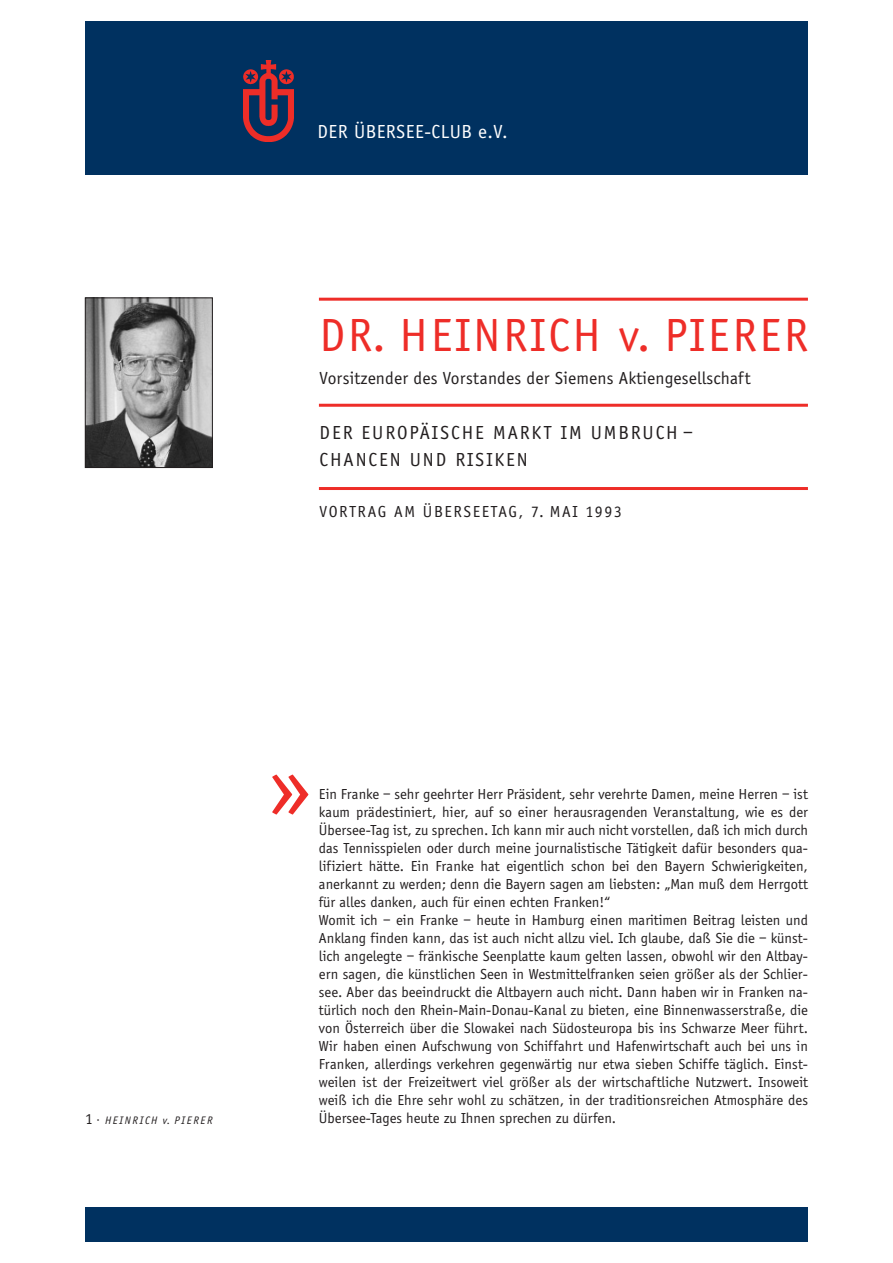
<style>
.page{position:relative;width:893px;height:1263px;background:#fff}
.page>*{position:absolute;margin:0;border:0;box-sizing:border-box;transform-origin:0 0}
.t1{font:90px "Officina Sans";color:#ee2d28}
.t2{font:48px "Officina Sans";letter-spacing:.06em;color:#ee2d28}
.t3{font:19.5px/27px "Officina Sans";letter-spacing:.095em;color:#231f20}
.t4{font:19.5px "Officina Sans";letter-spacing:.025em;color:#fff}
.t5{font:18px "Officina Sans";letter-spacing:.01em;color:#231f20}
.t6{font:16.5px "Officina Sans";letter-spacing:.095em;color:#231f20}
.t7{font:15px/18px "Officina Sans";color:#231f20}
.t8{font:italic 11.25px "Officina Sans";letter-spacing:.145em;color:#231f20}
.s1{font-style:normal;font-size:15.75px}
</style>
<div class="page">
<div style="left:85px;top:21px;width:723px;height:153px;background:#003160"></div>
<div style="left:85px;top:1208px;width:723px;height:34px;background:#003160"></div>
<img style="left:244px;top:61px;width:50px;height:80px">
<hr style="left:319px;top:298px;width:489px;height:3px;background:#ee2d28">
<hr style="left:319px;top:404px;width:489px;height:3px;background:#ee2d28">
<hr style="left:319px;top:487px;width:489px;height:3px;background:#ee2d28">
<img style="left:87px;top:300px;width:124px;height:166px">
<div style="left:85px;top:298px;width:128px;height:170px;border:1px solid #231f20"></div>
<h3 class="t4" style="left:318px;top:120px;width:192px">DER ÜBERSEE-CLUB e.V.</h3>
<h2 class="t2" style="left:320px;top:306px;width:490px">DR. HEINRICH v. PIERER</h2>
<p class="t5" style="left:320px;top:367px;width:432px">Vorsitzender des Vorstandes der Siemens Aktiengesellschaft</p>
<h3 class="t3" style="left:320px;top:419px;width:375px">DER EUROPÄISCHE MARKT IM UMBRUCH –<br>CHANCEN UND RISIKEN</h3>
<p class="t6" style="left:320px;top:502px;width:304px">VORTRAG AM ÜBERSEETAG, 7. MAI 1993</p>
<h1 class="t1" style="left:268px;top:732px;width:44px">»</h1>
<p class="t7" style="left:319px;top:785px;width:491px">Ein Franke – sehr geehrter Herr Präsident, sehr verehrte Damen, meine Herren – ist kaum prädestiniert, hier, auf so einer herausragenden Veranstaltung, wie es der Übersee-Tag ist, zu sprechen. Ich kann mir auch nicht vorstellen, daß ich mich durch das Tennisspielen oder durch meine journalistische Tätigkeit dafür besonders qua&shy;lifiziert hätte. Ein Franke hat eigentlich schon bei den Bayern Schwierigkeiten, anerkannt zu werden; denn die Bayern sagen am liebsten: „Man muß dem Herrgott für alles danken, auch für einen echten Franken!“<br>Womit ich – ein Franke – heute in Hamburg einen maritimen Beitrag leisten und Anklang finden kann, das ist auch nicht allzu viel. Ich glaube, daß Sie die – künst&shy;lich angelegte – fränkische Seenplatte kaum gelten lassen, obwohl wir den Altbay&shy;ern sagen, die künstlichen Seen in Westmittelfranken seien größer als der Schlier&shy;see. Aber das beeindruckt die Altbayern auch nicht. Dann haben wir in Franken na&shy;türlich noch den Rhein-Main-Donau-Kanal zu bieten, eine Binnenwasserstraße, die von Österreich über die Slowakei nach Südosteuropa bis ins Schwarze Meer führt.<br>Wir haben einen Aufschwung von Schiffahrt und Hafenwirtschaft auch bei uns in Franken, allerdings verkehren gegenwärtig nur etwa sieben Schiffe täglich. Einst&shy;weilen ist der Freizeitwert viel größer als der wirtschaftliche Nutzwert. Insoweit weiß ich die Ehre sehr wohl zu schätzen, in der traditionsreichen Atmosphäre des</p>
<p class="t8" style="left:85px;top:1113px;width:129px"><span class="s1">1</span> · HEINRICH v. PIERER</p>
<p class="t7" style="left:319px;top:1109px;width:299px">Übersee-Tages heute zu Ihnen sprechen zu dürfen.</p>
</div>
